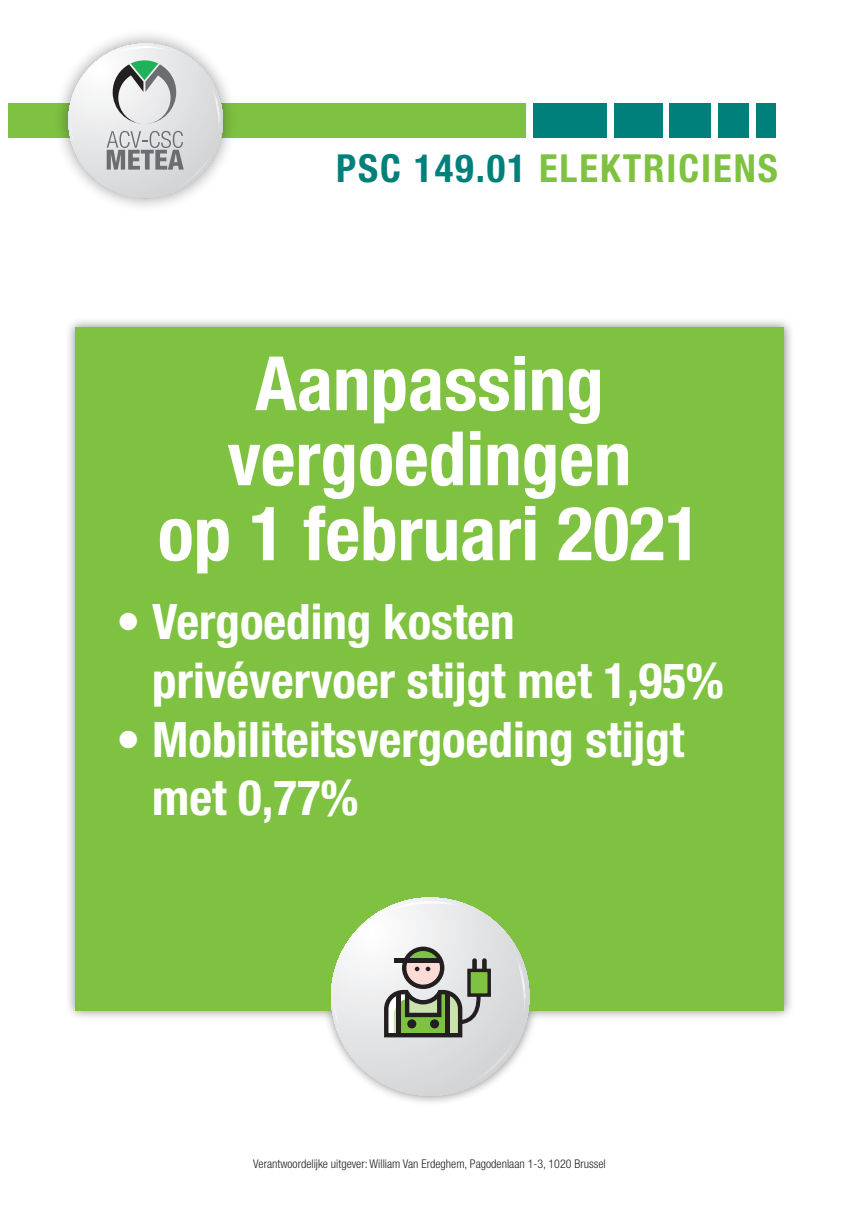
<style>
.page{position:relative;width:859px;height:1208px;background:#fff}
.page>*{position:absolute;margin:0;border:0;box-sizing:border-box;transform-origin:0 0}
.t1{font:700 condensed 75px "Helvetica Neue LT Std";color:#fff}
.t2{font:700 condensed 49px/58.8px "Helvetica Neue LT Std";color:#fff}
.t3{font:700 condensed 38.7px "Helvetica Neue LT Std";letter-spacing:.05em;color:#7fc241}
.t4{font:300 condensed 12px "Helvetica Neue LT Std";color:#231f20}
.s1{color:#00807a}
</style>
<div class="page">
<div style="left:65px;top:317px;width:729px;height:789px;background:#231f20;opacity:.55"></div>
<div style="left:75px;top:327px;width:709px;height:684px;background:#7fc241"></div>
<div style="left:9px;top:104px;width:517px;height:34px;background:#7fc241"></div>
<div style="left:533px;top:104px;width:74px;height:34px;background:#00807a"></div>
<div style="left:614px;top:104px;width:49px;height:34px;background:#00807a"></div>
<div style="left:670px;top:104px;width:41px;height:34px;background:#00807a"></div>
<div style="left:718px;top:104px;width:31px;height:34px;background:#00807a"></div>
<div style="left:756px;top:104px;width:19px;height:34px;background:#00807a"></div>
<div style="left:53px;top:28px;width:185px;height:185px;background:#231f20;opacity:.45"></div>
<svg style="left:68px;top:43px;width:155px;height:155px"></svg>
<svg style="left:331px;top:897px;width:198px;height:199px"></svg>
<hr style="left:371px;top:1050px;width:125px;height:1px;background:#231f20">
<p class="t3" style="left:336px;top:145px;width:443px"><span class="s1">PSC 149.01</span> ELEKTRICIENS</p>
<p class="t1" style="left:255px;top:338px;width:350px">Aanpassing</p>
<p class="t1" style="left:227px;top:413px;width:405px">vergoedingen</p>
<p class="t1" style="left:158px;top:488px;width:545px">op 1 februari 2021</p>
<p class="t2" style="left:152px;top:591px;width:573px;text-indent:-36px">• Vergoeding kosten privévervoer stijgt met 1,95%</p>
<p class="t2" style="left:152px;top:709px;width:534px;text-indent:-36px">• Mobiliteitsvergoeding stijgt met 0,77%</p>
<p class="t4" style="left:253px;top:1157px;width:354px">Verantwoordelijke uitgever: William Van Erdeghem, Pagodenlaan 1-3, 1020 Brussel</p>
</div>
